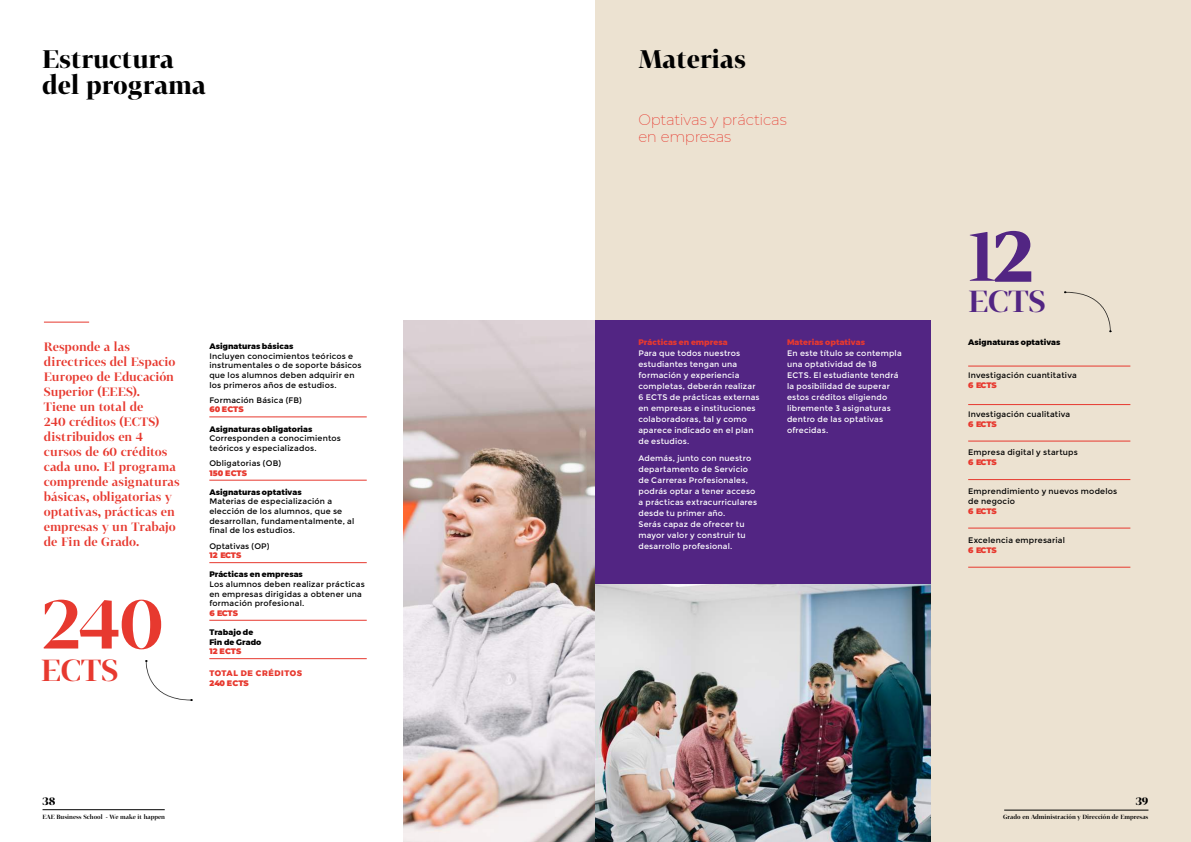
<style>
.page{position:relative;width:1191px;height:842px;background:#fff}
.page>*{position:absolute;margin:0;border:0;box-sizing:border-box;transform-origin:0 0}
.t1{font:600 70px "Tabac G1";color:#e7392f}
.t2{font:600 70px "Tabac G1";color:#522583}
.t3{font:600 30px "Tabac G1";color:#e7392f}
.t4{font:600 30px "Tabac G1";color:#522583}
.t5{font:700 25px/26px "Tabac G1";color:#000}
.t6{font:200 15px/16.5px "Montserrat";letter-spacing:-.02em;color:#e7392f}
.t7{font:600 12px/15px "Tabac G1";letter-spacing:.005em;color:#e7392f}
.t8{font:700 11px "Tabac G1";color:#000}
.t9{font:8px/11px "Montserrat";letter-spacing:.025em;color:#fff}
.t10{font:8px/9.6px "Montserrat";letter-spacing:.025em;color:#000}
.t11{font:800 8px/9.6px "Montserrat";letter-spacing:.01em;color:#000}
.t12{font:900 8px "Montserrat";color:#e7392f}
.t13{font:800 8px "Montserrat";letter-spacing:.01em;color:#e7392f}
.t14{font:800 8px "Montserrat";letter-spacing:.075em;color:#e7392f}
.t15{font:600 6px "Tabac G1";color:#000}
</style>
<div class="page">
<div style="left:595px;top:0;width:596px;height:842px;background:#ece2d1"></div>
<img style="left:403px;top:320px;width:192px;height:522px">
<img style="left:595px;top:584px;width:335px;height:258px">
<hr style="left:43px;top:809px;width:122px;height:1px;background:#000">
<hr style="left:1004px;top:810px;width:144px;height:1px;background:#000">
<hr style="left:44px;top:322px;width:45px;height:1px;background:#e7392f">
<hr style="left:968px;top:366px;width:162px;height:1px;background:#e7392f">
<hr style="left:968px;top:404px;width:162px;height:1px;background:#e7392f">
<hr style="left:968px;top:441px;width:162px;height:1px;background:#e7392f">
<hr style="left:968px;top:479px;width:162px;height:1px;background:#e7392f">
<hr style="left:968px;top:528px;width:162px;height:1px;background:#e7392f">
<hr style="left:968px;top:567px;width:162px;height:1px;background:#e7392f">
<hr style="left:209px;top:417px;width:158px;height:1px;background:#e7392f">
<hr style="left:209px;top:480px;width:158px;height:1px;background:#e7392f">
<hr style="left:209px;top:562px;width:158px;height:1px;background:#e7392f">
<hr style="left:209px;top:620px;width:158px;height:1px;background:#e7392f">
<hr style="left:209px;top:658px;width:158px;height:1px;background:#e7392f">
<svg style="left:1064px;top:291px;width:47px;height:41px"></svg>
<svg style="left:145px;top:660px;width:47px;height:41px"></svg>
<div style="left:595px;top:320px;width:335px;height:264px;background:#522583"></div>
<h3 class="t5" style="left:42px;top:45px;width:165px">Estructura del programa</h3>
<h3 class="t5" style="left:638px;top:45px;width:109px">Materias</h3>
<p class="t7" style="left:44px;top:339px;width:137px">Responde a las directrices del Espacio<br>Europeo de Educación<br>Superior (EEES).<br>Tiene un total de<br>240 créditos (ECTS) distribuidos en 4 cursos de 60 créditos cada uno. El programa comprende asignaturas básicas, obligatorias y optativas, prácticas en empresas y un Trabajo de Fin de Grado.</p>
<h1 class="t1" style="left:41px;top:577px;width:124px">240</h1>
<h2 class="t3" style="left:41px;top:650px;width:79px">ECTS</h2>
<p class="t11" style="left:209px;top:341px;width:86px">Asignaturas básicas</p>
<p class="t10" style="left:209px;top:351px;width:154px">Incluyen conocimientos teóricos e instrumentales o de soporte básicos que los alumnos deben adquirir en los primeros años de estudios.</p>
<p class="t10" style="left:209px;top:395px;width:94px">Formación Básica (FB)</p>
<p class="t12" style="left:209px;top:404px;width:36px">60 ECTS</p>
<p class="t11" style="left:209px;top:424px;width:105px">Asignaturas obligatorias</p>
<p class="t10" style="left:209px;top:434px;width:133px">Corresponden a conocimientos teóricos y especializados.</p>
<p class="t10" style="left:209px;top:458px;width:73px">Obligatorias (OB)</p>
<p class="t12" style="left:209px;top:467px;width:39px">150 ECTS</p>
<p class="t11" style="left:209px;top:487px;width:94px">Asignaturas optativas</p>
<p class="t10" style="left:209px;top:497px;width:147px">Materias de especialización a elección de los alumnos, que se desarrollan, fundamentalmente, al final de los estudios.</p>
<p class="t10" style="left:209px;top:541px;width:62px">Optativas (OP)</p>
<p class="t12" style="left:209px;top:550px;width:33px">12 ECTS</p>
<p class="t11" style="left:209px;top:570px;width:95px">Prácticas en empresas</p>
<p class="t10" style="left:209px;top:579px;width:157px">Los alumnos deben realizar prácticas en empresas dirigidas a obtener una formación profesional.</p>
<p class="t12" style="left:209px;top:608px;width:30px">6 ECTS</p>
<p class="t11" style="left:209px;top:627px;width:54px">Trabajo de<br>Fin de Grado</p>
<p class="t12" style="left:209px;top:646px;width:34px">12 ECTS</p>
<p class="t14" style="left:209px;top:667px;width:94px">TOTAL DE CRÉDITOS</p>
<p class="t12" style="left:209px;top:678px;width:41px">240 ECTS</p>
<h3 class="t8" style="left:43px;top:794px;width:14px">38</h3>
<p class="t15" style="left:43px;top:813px;width:124px">EAE Business School - We make it happen</p>
<h3 class="t6" style="left:638px;top:111px;width:150px">Optativas y prácticas en empresas</h3>
<p class="t13" style="left:638px;top:336px;width:91px">Prácticas en empresa</p>
<p class="t9" style="left:638px;top:348px;width:123px">Para que todos nuestros estudiantes tengan una formación y experiencia completas, deberán realizar<br>6 ECTS de prácticas externas en empresas e instituciones colaboradoras, tal y como aparece indicado en el plan de estudios.</p>
<p class="t9" style="left:638px;top:452px;width:120px">Además, junto con nuestro departamento de Servicio de Carreras Profesionales, podrás optar a tener acceso a prácticas extracurriculares desde tu primer año.<br>Serás capaz de ofrecer tu mayor valor y construir tu desarrollo profesional.</p>
<p class="t13" style="left:787px;top:336px;width:79px">Materias optativas</p>
<p class="t9" style="left:787px;top:348px;width:116px">En este título se contempla una optatividad de 18<br>ECTS. El estudiante tendrá la posibilidad de superar estos créditos eligiendo libremente 3 asignaturas dentro de las optativas ofrecidas.</p>
<h1 class="t2" style="left:968px;top:210px;width:67px">12</h1>
<h2 class="t4" style="left:968px;top:281px;width:79px">ECTS</h2>
<p class="t11" style="left:968px;top:337px;width:94px">Asignaturas optativas</p>
<p class="t10" style="left:968px;top:370px;width:110px">Investigación cuantitativa</p>
<p class="t12" style="left:968px;top:380px;width:30px">6 ECTS</p>
<p class="t10" style="left:968px;top:409px;width:104px">Investigación cualitativa</p>
<p class="t12" style="left:968px;top:418px;width:30px">6 ECTS</p>
<p class="t10" style="left:968px;top:448px;width:111px">Empresa digital y startups</p>
<p class="t12" style="left:968px;top:457px;width:30px">6 ECTS</p>
<p class="t10" style="left:968px;top:486px;width:151px;line-height:10px">Emprendimiento y nuevos modelos de negocio</p>
<p class="t12" style="left:968px;top:505px;width:30px">6 ECTS</p>
<p class="t10" style="left:968px;top:536px;width:98px">Excelencia empresarial</p>
<p class="t12" style="left:968px;top:545px;width:30px">6 ECTS</p>
<h3 class="t8" style="left:1135px;top:794px;width:14px">39</h3>
<p class="t15" style="left:1003px;top:813px;width:147px">Grado en Administración y Dirección de Empresas</p>
</div>
